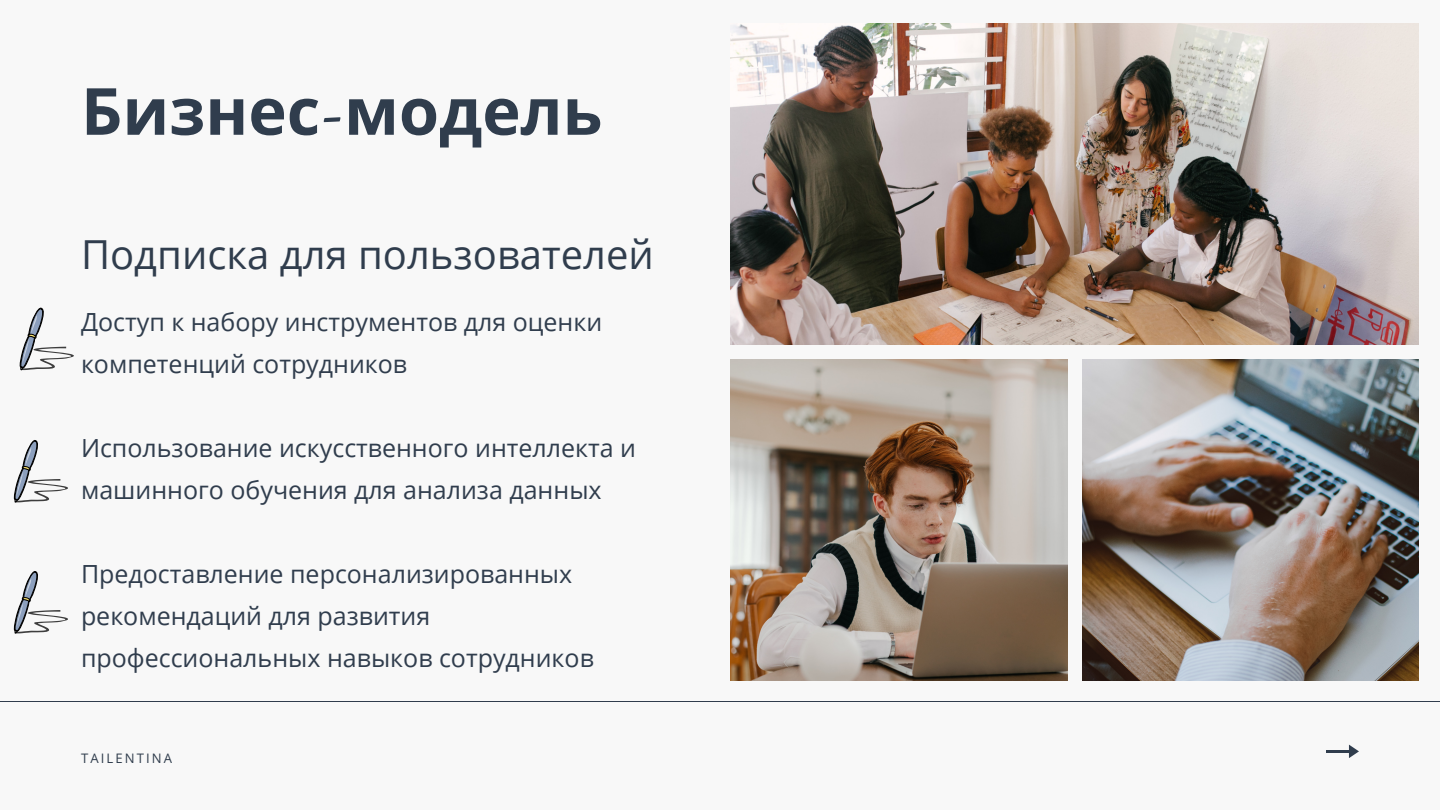
<style>
.page{position:relative;width:1440px;height:810px;background:#f8f8f8}
.page>*{position:absolute;margin:0;border:0;box-sizing:border-box;transform-origin:0 0}
.t1{font:700 65px "Noto Sans";color:#303d4d}
.t2{font:40px "Open Sans";color:#303d4d}
.t3{font:25px/42px "Open Sans";color:#303d4d}
.t4{font:13.1px "Open Sans";letter-spacing:.16em;color:#303d4d}
.s1{font-family:"Crimson";font-weight:600}
</style>
<div class="page">
<img style="left:731px;top:24px;width:687px;height:321px">
<img style="left:731px;top:360px;width:336px;height:321px">
<img style="left:1082px;top:360px;width:336px;height:321px">
<hr style="left:0;top:701px;width:1440px;height:1px;background:#303d4d">
<hr style="left:1327px;top:750px;width:24px;height:2px;background:#303d4d">
<svg style="left:1349px;top:745px;width:10px;height:13px"></svg>
<svg style="left:20px;top:307px;width:54px;height:64px"></svg>
<svg style="left:14px;top:440px;width:54px;height:63px"></svg>
<svg style="left:14px;top:571px;width:54px;height:63px"></svg>
<p class="t1" style="left:81px;top:65px;width:523px">Бизнес<span class="s1">-</span>модель</p>
<p class="t2" style="left:81px;top:226px;width:574px">Подписка для пользователей</p>
<p class="t3" style="left:81px;top:300px;width:523px">Доступ к набору инструментов для оценки компетенций сотрудников</p>
<p class="t3" style="left:81px;top:426px;width:557px">Использование искусственного интеллекта и машинного обучения для анализа данных</p>
<p class="t3" style="left:81px;top:552px;width:514px">Предоставление персонализированных рекомендаций для развития профессиональных навыков сотрудников</p>
<p class="t4" style="left:81px;top:749px;width:93px">TAILENTINA</p>
</div>
